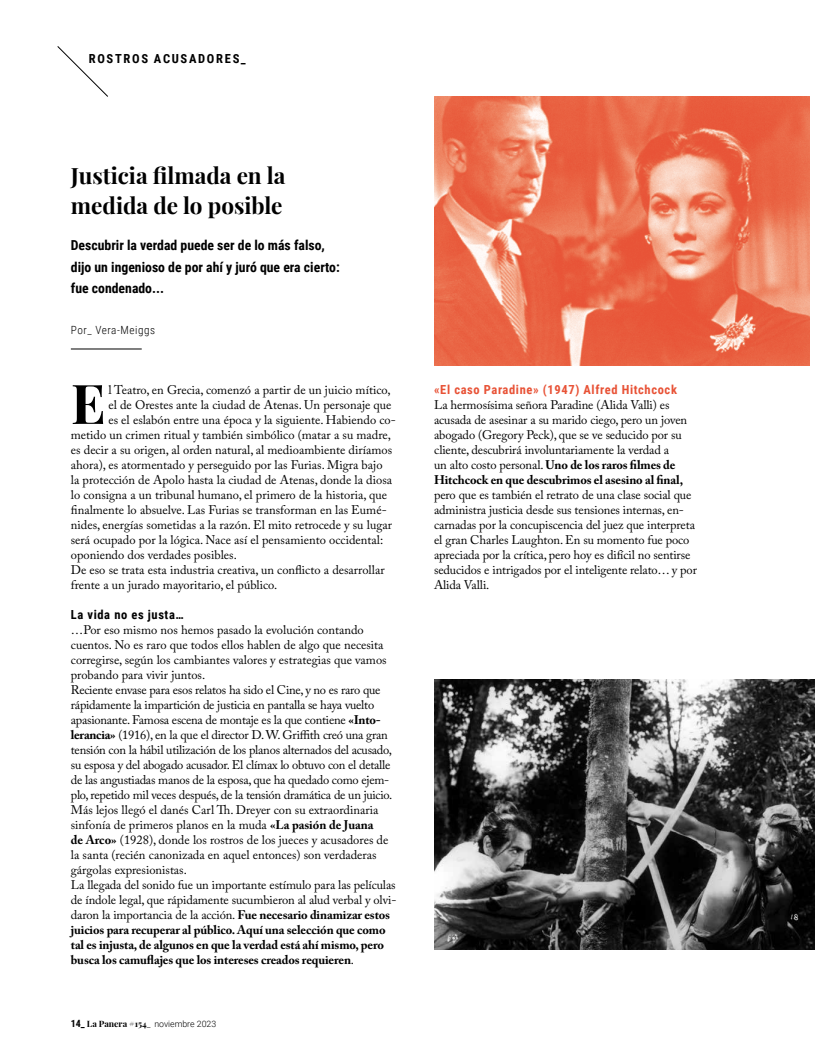
<style>
.page{position:relative;width:815px;height:1063px;background:#fff}
.page>*{position:absolute;margin:0;border:0;box-sizing:border-box;transform-origin:0 0}
.t1{font:700 54.88px "Playfair Display";color:#000}
.t2{font:700 22.5px/30px "Playfair Display";color:#000}
.t3{font:700 13.75px/21.2px "Roboto Condensed";color:#000}
.t4{font:12.5px/15px "Adobe Caslon Pro";letter-spacing:-.005em;color:#000}
.t5{font:700 12.5px "Roboto Condensed";letter-spacing:.05em;color:#e85236}
.t6{font:700 12.5px "Roboto Condensed";letter-spacing:.135em;color:#000}
.t7{font:700 12.5px "Roboto Condensed";letter-spacing:.05em;color:#000}
.t8{font:300 11.25px "Roboto Condensed";letter-spacing:.05em;color:#000}
.t9{font:300 8.75px "Roboto";color:#000}
.s1{font-weight:700}
.s2{font-family:"Roboto Condensed";font-weight:700;font-size:10px}
.s3{font-family:"Playfair Display";font-weight:700}
.s4{font-family:"Playfair Display";font-weight:400}
</style>
<div class="page">
<img style="left:434px;top:680px;width:381px;height:269px">
<svg style="left:57px;top:46px;width:51px;height:51px"></svg>
<hr style="left:71px;top:349px;width:71px;height:1px;background:#000">
<img style="left:434px;top:97px;width:376px;height:268px">
<p class="t6" style="left:89px;top:50px;width:159px">ROSTROS ACUSADORES_</p>
<h2 class="t2" style="left:71px;top:159px;width:216px">Justicia filmada en la medida de lo posible</h2>
<p class="t3" style="left:71px;top:234px;width:270px">Descubrir la verdad puede ser de lo más falso, dijo un ingenioso de por ahí y juró que era cierto: fue condenado...</p>
<p class="t8" style="left:71px;top:322px;width:86px">Por_ Vera-Meiggs</p>
<h1 class="t1" style="left:71px;top:360px;width:36px">E</h1>
<p class="t4" style="left:108px;top:382px;width:284px">l Teatro, en Grecia, comenzó a partir de un juicio mítico,</p>
<p class="t4" style="left:108px;top:397px;width:285px">el de Orestes ante la ciudad de Atenas. Un personaje que</p>
<p class="t4" style="left:108px;top:412px;width:289px">es el eslabón entre una época y la siguiente. Habiendo co-</p>
<p class="t4" style="left:71px;top:427px;width:322px">metido un crimen ritual y también simbólico (matar a su madre,</p>
<p class="t4" style="left:71px;top:442px;width:323px">es decir a su origen, al orden natural, al medioambiente diríamos</p>
<p class="t4" style="left:71px;top:457px;width:313px">ahora), es atormentado y perseguido por las Furias. Migra bajo</p>
<p class="t4" style="left:71px;top:472px;width:323px">la protección de Apolo hasta la ciudad de Atenas, donde la diosa</p>
<p class="t4" style="left:71px;top:487px;width:318px">lo consigna a un tribunal humano, el primero de la historia, que</p>
<p class="t4" style="left:71px;top:502px;width:317px">finalmente lo absuelve. Las Furias se transforman en las Eumé-</p>
<p class="t4" style="left:71px;top:517px;width:323px">nides, energías sometidas a la razón. El mito retrocede y su lugar</p>
<p class="t4" style="left:71px;top:532px;width:314px">será ocupado por la lógica. Nace así el pensamiento occidental:</p>
<p class="t4" style="left:71px;top:547px;width:167px">oponiendo dos verdades posibles.</p>
<p class="t4" style="left:71px;top:562px;width:315px">De eso se trata esta industria creativa, un conflicto a desarrollar</p>
<p class="t4" style="left:71px;top:577px;width:208px">frente a un jurado mayoritario, el público.</p>
<p class="t7" style="left:71px;top:606px;width:115px">La vida no es justa…</p>
<p class="t4" style="left:71px;top:622px;width:327px">…Por eso mismo nos hemos pasado la evolución contando cuentos. No es raro que todos ellos hablen de algo que necesita corregirse, según los cambiantes valores y estrategias que vamos probando para vivir juntos.<br>Reciente envase para esos relatos ha sido el Cine, y no es raro que rápidamente la impartición de justicia en pantalla se haya vuelto apasionante. Famosa escena de montaje es la que contiene <span class="s1">«Into&shy;lerancia»</span> (1916), en la que el director D. W. Griffith creó una gran tensión con la hábil utilización de los planos alternados del acusado, su esposa y del abogado acusador. El clímax lo obtuvo con el detalle de las angustiadas manos de la esposa, que ha quedado como ejem&shy;plo, repetido mil veces después, de la tensión dramática de un juicio.<br>Más lejos llegó el danés Carl Th. Dreyer con su extraordinaria sinfonía de primeros planos en la muda <span class="s1">«La pasión de Juana<br>de Arco»</span> (1928), donde los rostros de los jueces y acusadores de la santa (recién canonizada en aquel entonces) son verdaderas gárgolas expresionistas.<br>La llegada del sonido fue un importante estímulo para las películas de índole legal, que rápidamente sucumbieron al alud verbal y olvi&shy;daron la importancia de la acción. <span class="s1">Fue necesario dinamizar estos juicios para recuperar al público. Aquí una selección que como tal es injusta, de algunos en que la verdad está ahí mismo, pero busca los camuflajes que los intereses creados requieren</span>.</p>
<p class="t9" style="left:71px;top:1018px;width:147px"><span class="s2">14_</span> <span class="s3">La Panera</span> <span class="s4">#</span><span class="s3">154</span>_ noviembre 2023</p>
<p class="t5" style="left:434px;top:381px;width:244px">«El caso Paradine» (1947) Alfred Hitchcock</p>
<p class="t4" style="left:434px;top:397px;width:255px">La hermosísima señora Paradine (Alida Valli) es acusada de asesinar a su marido ciego, pero un joven abogado (Gregory Peck), que se ve seducido por su cliente, descubrirá involuntariamente la verdad a<br>un alto costo personal. <span class="s1">Uno de los raros filmes de Hitchcock en que descubrimos el asesino al final,</span></p>
<p class="t4" style="left:434px;top:487px;width:264px">pero que es también el retrato de una clase social que administra justicia desde sus tensiones internas, en&shy;carnadas por la concupiscencia del juez que interpreta el gran Charles Laughton. En su momento fue poco apreciada por la crítica, pero hoy es difícil no sentirse seducidos e intrigados por el inteligente relato… y por Alida Valli.</p>
</div>
